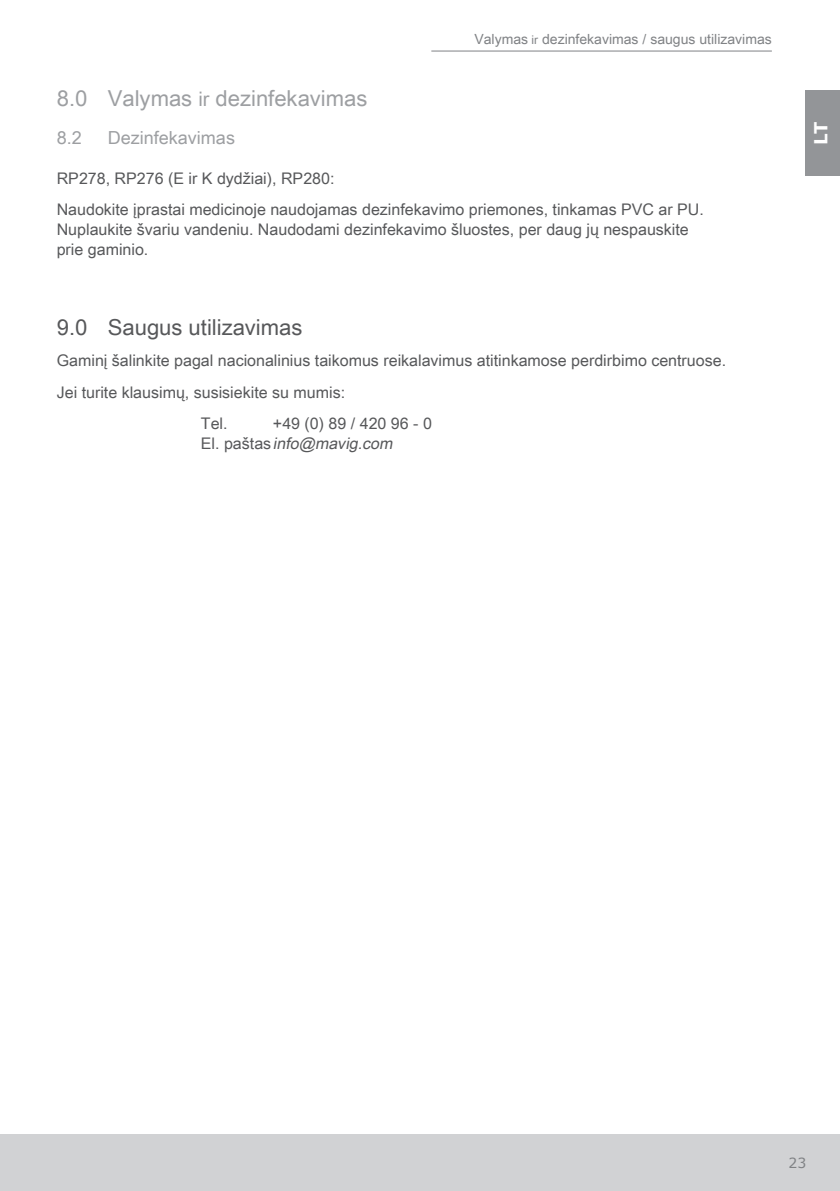
<style>
.page{position:relative;width:840px;height:1191px;background:#fff}
.page>*{position:absolute;margin:0;border:0;box-sizing:border-box;transform-origin:0 0}
.t1{font:22px "Arial Unicode MS";color:#9d9fa2}
.t2{font:22px "Arial Unicode MS";color:#57585a}
.t3{font:18px "Arial Unicode MS";color:#9d9fa2}
.t4{font:700 18px "Verdana";color:#fff}
.t5{font:16px/20px "Arial Unicode MS";color:#57585a}
.t6{font:14px "Arial Unicode MS";color:#808285}
.t7{font:14px "Verdana";color:#808285}
.s1{font-size:12px}
.s2{font-size:20px}
.s3{font-style:italic}
</style>
<div class="page">
<div style="left:0;top:1134px;width:839px;height:57px;background:#d1d2d4"></div>
<div style="left:805px;top:91px;width:34px;height:85px;background:#939598"></div>
<hr style="left:431px;top:51px;width:340px;height:1px;background:#808285">
<p class="t6" style="left:474px;top:29px;width:299px">Valymas <span class="s1">ir</span> dezinfekavimas / saugus utilizavimas</p>
<h1 class="t1" style="left:57px;top:83px;width:312px">8.0 Valymas <span class="s2">ir</span> dezinfekavimas</h1>
<p class="t3" style="left:57px;top:124px;width:27px">8.2</p>
<p class="t3" style="left:108px;top:124px;width:129px">Dezinfekavimas</p>
<p class="t5" style="left:57px;top:162px;width:648px;line-height:31.4px">RP278, RP276 (E ir K dydžiai), RP280:<br>Naudokite įprastai medicinoje naudojamas dezinfekavimo priemones, tinkamas PVC ar PU.</p>
<p class="t5" style="left:57px;top:219px;width:633px">Nuplaukite švariu vandeniu. Naudodami dezinfekavimo šluostes, per daug jų nespauskite prie gaminio.</p>
<h1 class="t2" style="left:57px;top:311px;width:247px">9.0 Saugus utilizavimas</h1>
<p class="t5" style="left:57px;top:350px;width:670px">Gaminį šalinkite pagal nacionalinius taikomus reikalavimus atitinkamose perdirbimo centruose.</p>
<p class="t5" style="left:57px;top:382px;width:290px">Jei turite klausimų, susisiekite su mumis:</p>
<p class="t5" style="left:201px;top:413px;width:28px">Tel.</p>
<p class="t5" style="left:201px;top:413px;width:232px;text-indent:72px">+49 (0) 89 / 420 96 - 0<br>E l . p a š t a s <span class="s3">info@mavig.com</span></p>
<p class="t4" style="left:807px;top:145px;width:25px;rotate:-90deg">LT</p>
<p class="t7" style="left:788px;top:1153px;width:19px">23</p>
</div>
